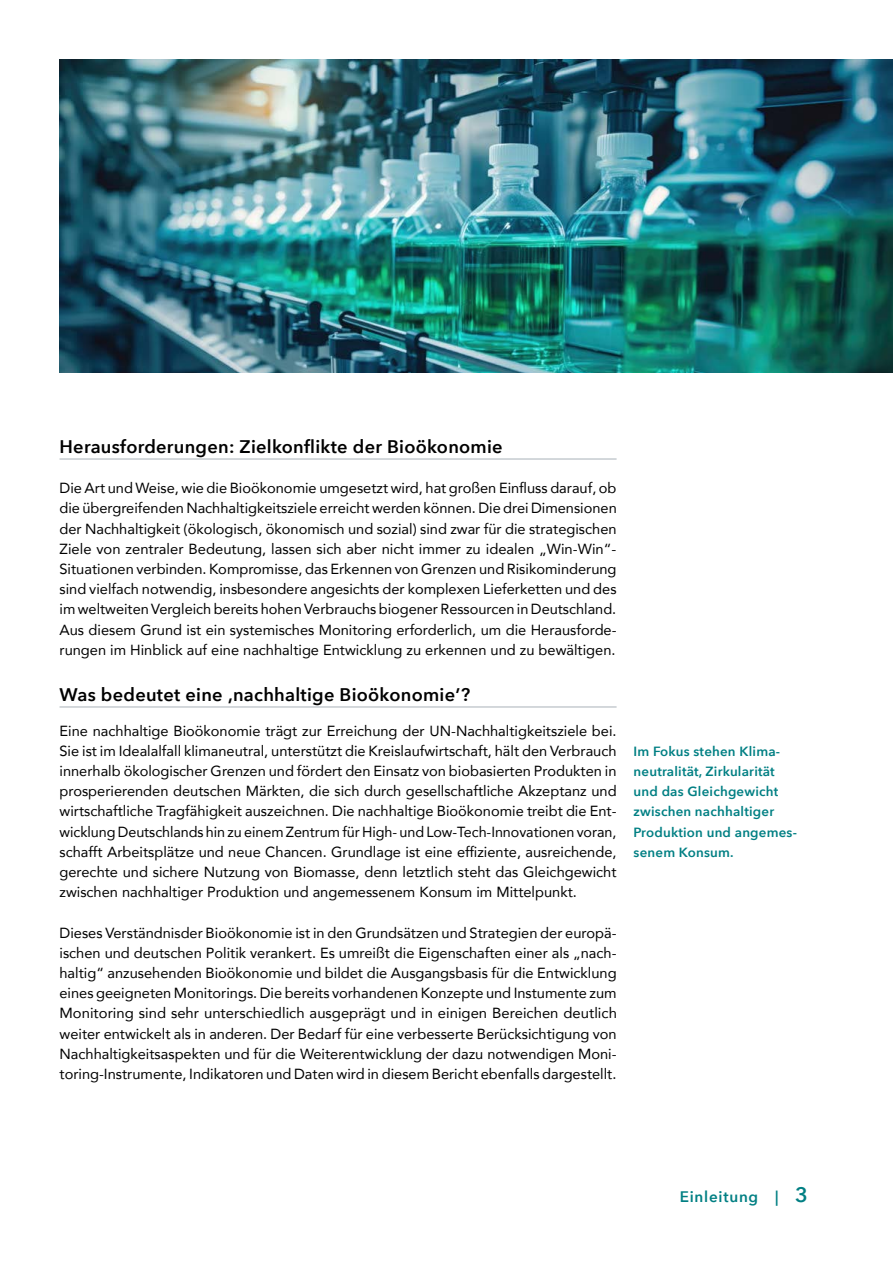
<style>
.page{position:relative;width:893px;height:1263px;background:#fff}
.page>*{position:absolute;margin:0;border:0;box-sizing:border-box;transform-origin:0 0}
.Absatzueberschrift___Trends{font:600 18.15px "Avenir Next";letter-spacing:.015em;color:#000}
.t1{font:600 15.15px "Avenir Next";letter-spacing:.05em;color:#007f83}
.Lauftext_10_14{font:14.7px/20.2px "Avenir";color:#000;text-align:justify}
.Bildtext_Marginal_8_12_5{font:600 13.35px/20.2px "Avenir Next";letter-spacing:.015em;color:#007f83}
.s1{font-size:21px}
</style>
<div class="page">
<hr style="left:60px;top:458px;width:557px;height:2px;background:#b2bac0">
<hr style="left:60px;top:706px;width:557px;height:1px;background:#b2bac0">
<img style="left:60px;top:60px;width:833px;height:312px">
<p class="Absatzueberschrift___Trends" style="left:60px;top:431px;width:445px">Herausforderungen: Zielkonflikte der Bioökonomie</p>
<p class="Lauftext_10_14" style="left:60px;top:478px;width:559px">Die Art und Weise, wie die Bioökonomie umgesetzt wird, hat großen Einfluss darauf, ob die übergreifenden Nachhaltigkeitsziele erreicht werden können. Die drei Dimensionen der Nachhaltigkeit (ökologisch, ökonomisch und sozial) sind zwar für die strategischen Ziele von zentraler Bedeutung, lassen sich aber nicht immer zu idealen „Win-Win“- Situationen verbinden. Kompromisse, das Erkennen von Grenzen und Risikominderung sind vielfach notwendig, insbesondere angesichts der komplexen Lieferketten und des im weltweiten Vergleich bereits hohen Verbrauchs biogener Ressourcen in Deutschland.<br>Aus diesem Grund ist ein systemisches Monitoring erforderlich, um die Herausforde&shy;rungen im Hinblick auf eine nachhaltige Entwicklung zu erkennen und zu bewältigen.</p>
<p class="Absatzueberschrift___Trends" style="left:60px;top:679px;width:412px">Was bedeutet eine ‚nachhaltige Bioökonomie’?</p>
<p class="Lauftext_10_14" style="left:60px;top:720px;width:559px">Eine nachhaltige Bioökonomie trägt zur Erreichung der UN-Nachhaltigkeitsziele bei.<br>Sie ist im Idealalfall klimaneutral, unterstützt die Kreislaufwirtschaft, hält den Verbrauch innerhalb ökologischer Grenzen und fördert den Einsatz von biobasierten Produkten in prosperierenden deutschen Märkten, die sich durch gesellschaftliche Akzeptanz und wirtschaftliche Tragfähigkeit auszeichnen. Die nachhaltige Bioökonomie treibt die Ent&shy;wicklung Deutschlands hin zu einem Zentrum für High- und Low-Tech-Innovationen voran, schafft Arbeitsplätze und neue Chancen. Grundlage ist eine effiziente, ausreichende, gerechte und sichere Nutzung von Biomasse, denn letztlich steht das Gleichgewicht zwischen nachhaltiger Produktion und angemessenem Konsum im Mittelpunkt.</p>
<p class="Lauftext_10_14" style="left:60px;top:922px;width:559px">Dieses Verständnisder Bioökonomie ist in den Grundsätzen und Strategien der europä&shy;ischen und deutschen Politik verankert. Es umreißt die Eigenschaften einer als „nach&shy;haltig“ anzusehenden Bioökonomie und bildet die Ausgangsbasis für die Entwicklung eines geeigneten Monitorings. Die bereits vorhandenen Konzepte und Instumente zum Monitoring sind sehr unterschiedlich ausgeprägt und in einigen Bereichen deutlich weiter entwickelt als in anderen. Der Bedarf für eine verbesserte Berücksichtigung von Nachhaltigkeitsaspekten und für die Weiterentwicklung der dazu notwendigen Moni&shy;toring-Instrumente, Indikatoren und Daten wird in diesem Bericht ebenfalls dargestellt.</p>
<p class="Bildtext_Marginal_8_12_5" style="left:634px;top:741px;width:165px">Im Fokus stehen Klima&shy;neutralität, Zirkularität und das Gleichgewicht zwischen nachhaltiger<br>Produktion und angemes&shy;senem Konsum.</p>
<p class="t1" style="left:680px;top:1184px;width:130px">Einleitung | <span class="s1">3</span></p>
</div>
